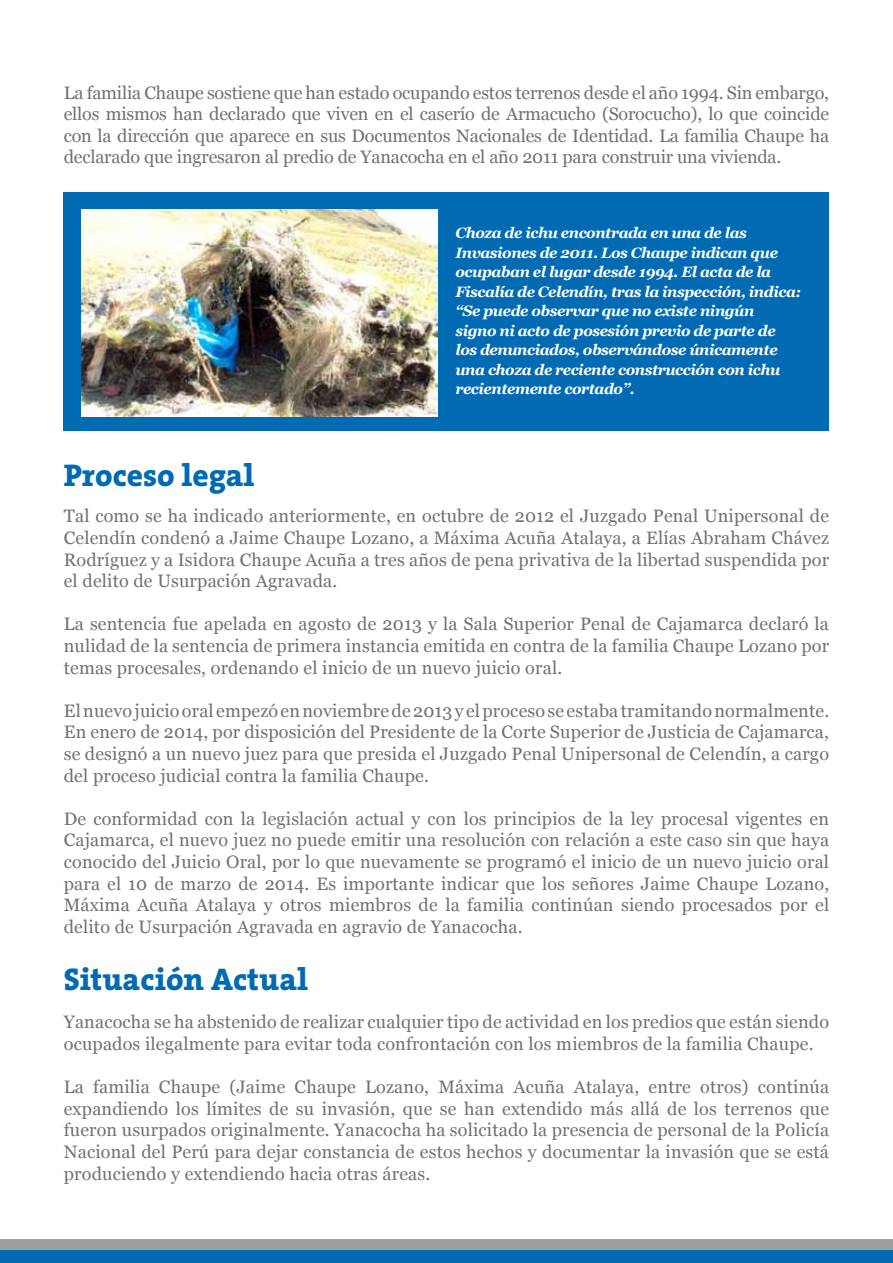
<style>
.page{position:relative;width:893px;height:1263px;background:#fff}
.page>*{position:absolute;margin:0;border:0;box-sizing:border-box;transform-origin:0 0}
.t1{font:800 31.5px "The Serif";color:#006ab3}
.t2{font:18px/21.6px "Georgia";letter-spacing:.01em;color:#707172;text-align:justify}
.t3{font:italic 700 15px/19.5px "Georgia";letter-spacing:-.03em;color:#fff}
</style>
<div class="page">
<div style="left:0;top:1239px;width:893px;height:19px;background:#9c9e9f"></div>
<div style="left:0;top:1251px;width:893px;height:12px;background:#006ab3"></div>
<div style="left:64px;top:192px;width:765px;height:239px;background:#006ab3"></div>
<img style="left:82px;top:209px;width:355px;height:207px">
<p class="t2" style="left:64px;top:82px;width:767px">La familia Chaupe sostiene que han estado ocupando estos terrenos desde el año 1994. Sin embargo, ellos mismos han declarado que viven en el caserío de Armacucho (Sorocucho), lo que coincide con la dirección que aparece en sus Documentos Nacionales de Identidad. La familia Chaupe ha declarado que ingresaron al predio de Yanacocha en el año 2011 para construir una vivienda.</p>
<h1 class="t1" style="left:64px;top:449px;width:192px">Proceso legal</h1>
<p class="t3" style="left:455px;top:223px;width:347px">Choza de ichu encontrada en una de las Invasiones de 2011. Los Chaupe indican que ocupaban el lugar desde 1994. El acta de la Fiscalía de Celendín, tras la inspección, indica: “Se puede observar que no existe ningún<br>signo ni acto de posesión previo de parte de los denunciados, observándose únicamente una choza de reciente construcción con ichu recientemente cortado”.</p>
<p class="t2" style="left:64px;top:506px;width:767px">Tal como se ha indicado anteriormente, en octubre de 2012 el Juzgado Penal Unipersonal de Celendín condenó a Jaime Chaupe Lozano, a Máxima Acuña Atalaya, a Elías Abraham Chávez Rodríguez y a Isidora Chaupe Acuña a tres años de pena privativa de la libertad suspendida por el delito de Usurpación Agravada.</p>
<p class="t2" style="left:64px;top:614px;width:767px">La sentencia fue apelada en agosto de 2013 y la Sala Superior Penal de Cajamarca declaró la nulidad de la sentencia de primera instancia emitida en contra de la familia Chaupe Lozano por temas procesales, ordenando el inicio de un nuevo juicio oral.</p>
<p class="t2" style="left:64px;top:700px;width:767px">El nuevo juicio oral empezó en noviembre de 2013 y el proceso se estaba tramitando normalmente.<br>En enero de 2014, por disposición del Presidente de la Corte Superior de Justicia de Cajamarca, se designó a un nuevo juez para que presida el Juzgado Penal Unipersonal de Celendín, a cargo del proceso judicial contra la familia Chaupe.</p>
<p class="t2" style="left:64px;top:808px;width:767px">De conformidad con la legislación actual y con los principios de la ley procesal vigentes en Cajamarca, el nuevo juez no puede emitir una resolución con relación a este caso sin que haya conocido del Juicio Oral, por lo que nuevamente se programó el inicio de un nuevo juicio oral para el 10 de marzo de 2014. Es importante indicar que los señores Jaime Chaupe Lozano, Máxima Acuña Atalaya y otros miembros de la familia continúan siendo procesados por el delito de Usurpación Agravada en agravio de Yanacocha.</p>
<h1 class="t1" style="left:64px;top:953px;width:246px">Situación Actual</h1>
<p class="t2" style="left:64px;top:1012px;width:767px">Yanacocha se ha abstenido de realizar cualquier tipo de actividad en los predios que están siendo ocupados ilegalmente para evitar toda confrontación con los miembros de la familia Chaupe.</p>
<p class="t2" style="left:64px;top:1077px;width:767px">La familia Chaupe (Jaime Chaupe Lozano, Máxima Acuña Atalaya, entre otros) continúa expandiendo los límites de su invasión, que se han extendido más allá de los terrenos que fueron usurpados originalmente. Yanacocha ha solicitado la presencia de personal de la Policía Nacional del Perú para dejar constancia de estos hechos y documentar la invasión que se está produciendo y extendiendo hacia otras áreas.</p>
</div>
